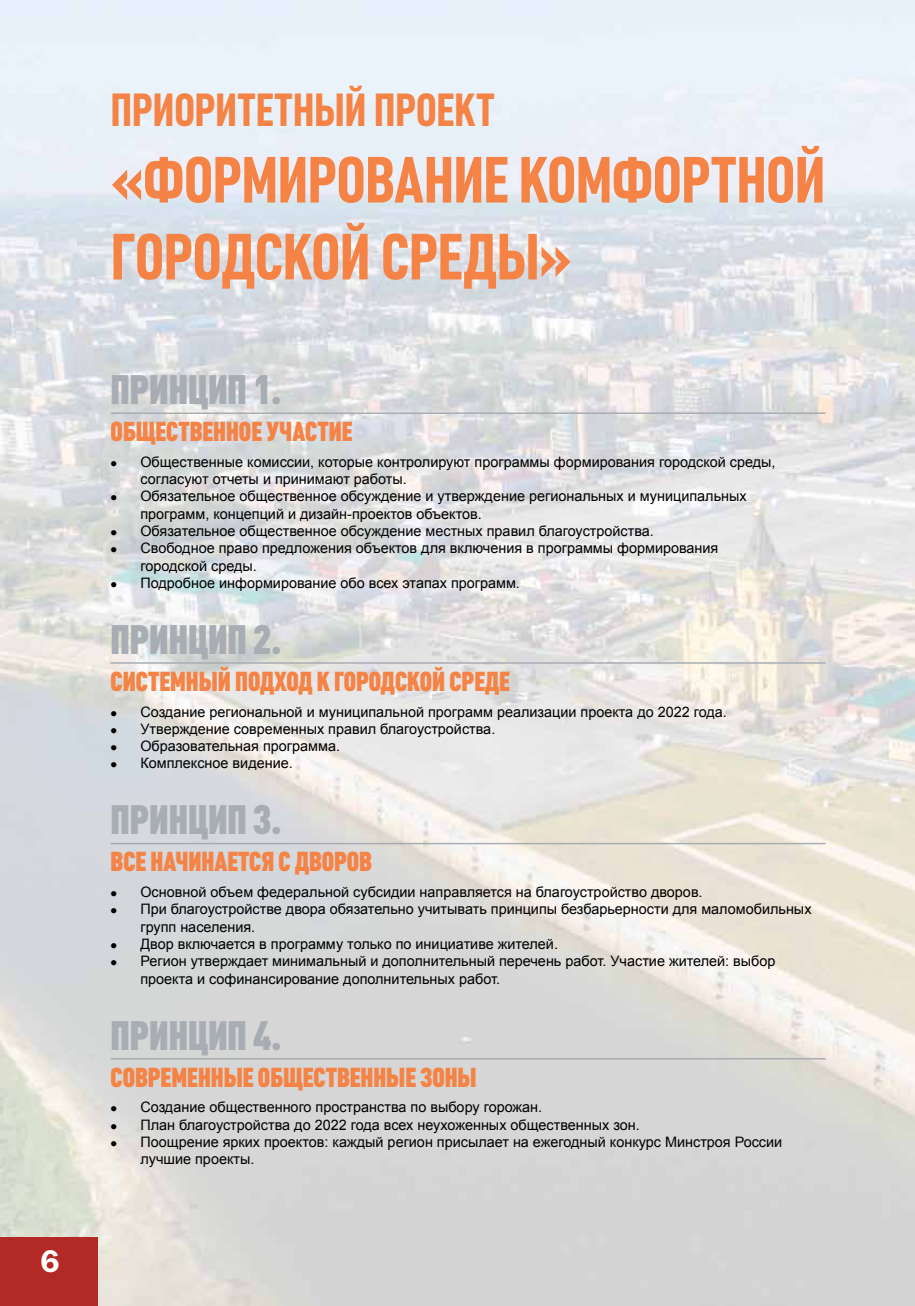
<style>
.page{position:relative;width:915px;height:1306px;background:#fff}
.page>*{position:absolute;margin:0;border:0;box-sizing:border-box;transform-origin:0 0}
.t1{font:700 64.05px/76.8px "Plumb Condensed";letter-spacing:-.01em;color:#f58345}
.t2{font:700 45.6px "Plumb Condensed";letter-spacing:-.005em;color:#f58345}
.t3{font:900 40.5px "Plumb Condensed";color:#a8adb4}
.t4{font:31.5px "Franklin Gothic Demi C";color:#fff}
.t5{font:900 27px "Plumb Condensed";color:#f58345}
.t6{font:14.4px/17.2px "Arial";color:#000}
</style>
<div class="page">
<img style="left:0;top:0;width:914px;height:1305px">
<hr style="left:111px;top:412px;width:714px;height:2px;background:#a8adb4">
<hr style="left:111px;top:662px;width:714px;height:1px;background:#a8adb4">
<hr style="left:111px;top:842px;width:714px;height:2px;background:#a8adb4">
<hr style="left:111px;top:1057px;width:714px;height:2px;background:#a8adb4">
<div style="left:0;top:1237px;width:98px;height:68px;background:#b32926"></div>
<svg style="left:111px;top:461px;width:6px;height:5px"></svg>
<svg style="left:111px;top:495px;width:6px;height:5px"></svg>
<svg style="left:111px;top:530px;width:6px;height:5px"></svg>
<svg style="left:111px;top:547px;width:6px;height:5px"></svg>
<svg style="left:111px;top:582px;width:6px;height:5px"></svg>
<svg style="left:111px;top:710px;width:6px;height:6px"></svg>
<svg style="left:111px;top:728px;width:6px;height:5px"></svg>
<svg style="left:111px;top:745px;width:6px;height:5px"></svg>
<svg style="left:111px;top:762px;width:6px;height:5px"></svg>
<svg style="left:111px;top:891px;width:6px;height:5px"></svg>
<svg style="left:111px;top:908px;width:6px;height:5px"></svg>
<svg style="left:111px;top:943px;width:6px;height:5px"></svg>
<svg style="left:111px;top:960px;width:6px;height:5px"></svg>
<svg style="left:111px;top:1106px;width:6px;height:5px"></svg>
<svg style="left:111px;top:1123px;width:6px;height:5px"></svg>
<svg style="left:111px;top:1140px;width:6px;height:6px"></svg>
<h3 class="t4" style="left:40px;top:1243px;width:21px">6</h3>
<h2 class="t2" style="left:111px;top:84px;width:385px">ПРИОРИТЕТНЫЙ ПРОЕКТ</h2>
<h1 class="t1" style="left:111px;top:142px;width:716px">«ФОРМИРОВАНИЕ КОМФОРТНОЙ<br>ГОРОДСКОЙ СРЕДЫ»</h1>
<h3 class="t3" style="left:111px;top:366px;width:172px">ПРИНЦИП 1.</h3>
<h3 class="t5" style="left:111px;top:416px;width:243px">ОБЩЕСТВЕННОЕ УЧАСТИЕ</h3>
<p class="t6" style="left:140px;top:453px;width:636px">Общественные комиссии, которые контролируют программы формирования городской среды, согласуют отчеты и принимают работы.<br>Обязательное общественное обсуждение и утверждение региональных и муниципальных программ, концепций и дизайн-проектов объектов.<br>Обязательное общественное обсуждение местных правил благоустройства.<br>Свободное право предложения объектов для включения в программы формирования городской среды.<br>Подробное информирование обо всех этапах программ.</p>
<h3 class="t3" style="left:111px;top:616px;width:172px">ПРИНЦИП 2.</h3>
<h3 class="t5" style="left:111px;top:665px;width:401px">СИСТЕМНЫЙ ПОДХОД К ГОРОДСКОЙ СРЕДЕ</h3>
<p class="t6" style="left:140px;top:703px;width:587px">Создание региональной и муниципальной программ реализации проекта до 2022 года.<br>Утверждение современных правил благоустройства.<br>Образовательная программа.<br>Комплексное видение.</p>
<h3 class="t3" style="left:111px;top:796px;width:172px">ПРИНЦИП 3.</h3>
<h3 class="t5" style="left:111px;top:846px;width:263px">ВСЕ НАЧИНАЕТСЯ С ДВОРОВ</h3>
<p class="t6" style="left:140px;top:883px;width:672px">Основной объем федеральной субсидии направляется на благоустройство дворов.<br>При благоустройстве двора обязательно учитывать принципы безбарьерности для маломобильных групп населения.<br>Двор включается в программу только по инициативе жителей.<br>Регион утверждает минимальный и дополнительный перечень работ. Участие жителей: выбор проекта и софинансирование дополнительных работ.</p>
<h3 class="t3" style="left:111px;top:1011px;width:172px">ПРИНЦИП 4.</h3>
<h3 class="t5" style="left:111px;top:1061px;width:367px">СОВРЕМЕННЫЕ ОБЩЕСТВЕННЫЕ ЗОНЫ</h3>
<p class="t6" style="left:140px;top:1098px;width:643px">Создание общественного пространства по выбору горожан.<br>План благоустройства до 2022 года всех неухоженных общественных зон.<br>Поощрение ярких проектов: каждый регион присылает на ежегодный конкурс Минстроя России лучшие проекты.</p>
</div>
